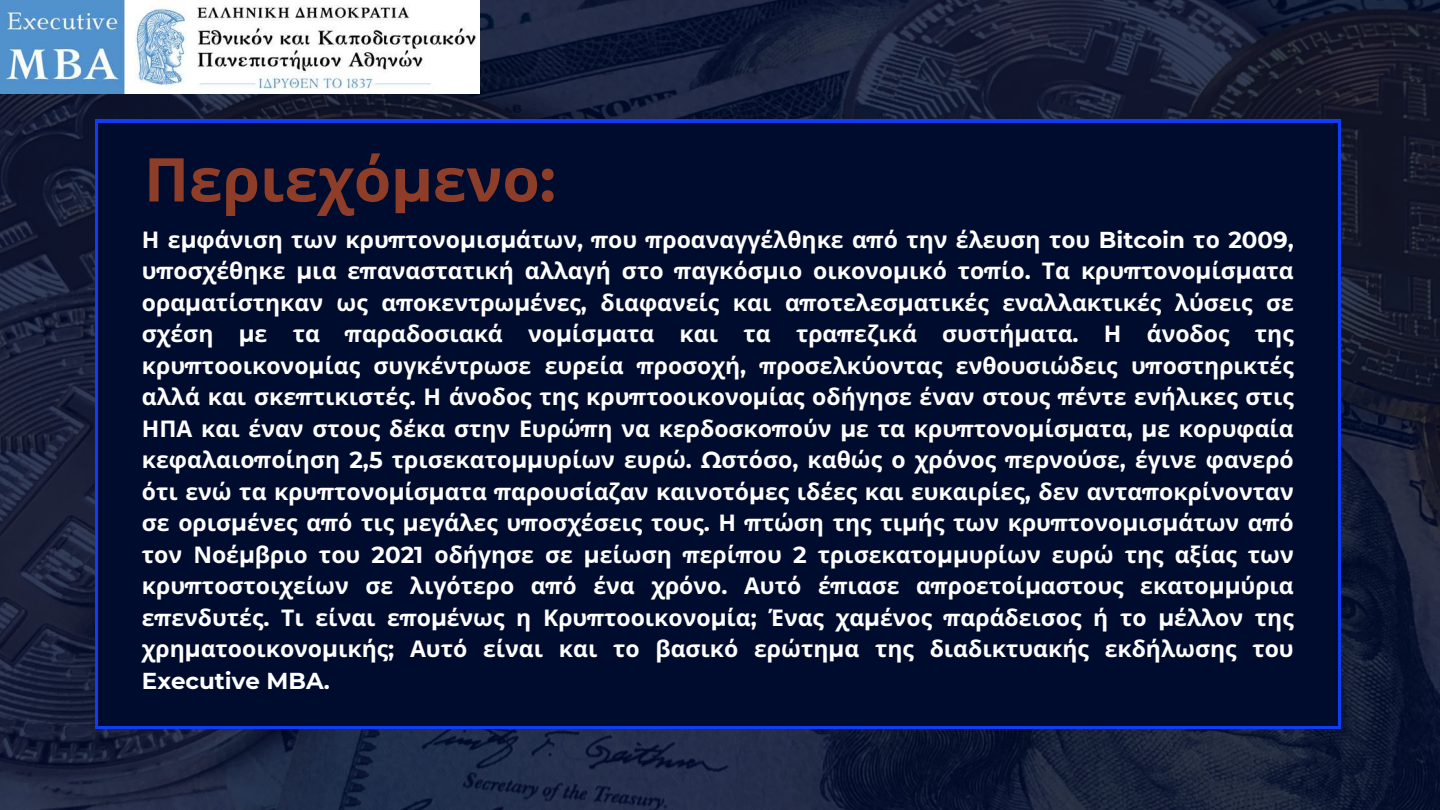
<style>
.page{position:relative;width:1440px;height:810px;background:#fff}
.page>*{position:absolute;margin:0;border:0;box-sizing:border-box;transform-origin:0 0}
.t1{font:700 60.4px "Noto Sans";color:#8e3e28}
.t2{font:700 23px/31.5px "Noto Sans";color:#fff;text-align:justify}
.t3{font:700 23px "Montserrat";color:#fff}
.s1{font-family:"Montserrat"}
</style>
<div class="page">
<img style="left:0;top:0;width:1440px;height:810px">
<div style="left:98px;top:123px;width:1240px;height:603px;background:#000c2e"></div>
<img style="left:0;top:0;width:479px;height:93px">
<h1 class="t1" style="left:144px;top:137px;width:413px">Περιεχό<span class="s1">μ</span>ενο<span class="s1">:</span></h1>
<p class="t2" style="left:142px;top:223px;width:1153px">Η ε<span class="s1">μ</span>φάνιση των κρυ<span class="s1">π</span>τονο<span class="s1">μ</span>ισ<span class="s1">μ</span>άτων<span class="s1">, π</span>ου <span class="s1">π</span>ροαναγγέλθηκε α<span class="s1">π</span>ό την έλευση του <span class="s1">Bitcoin</span> το <span class="s1">2009, </span>υ<span class="s1">π</span>οσχέθηκε <span class="s1">μ</span>ια ε<span class="s1">π</span>αναστατική αλλαγή στο <span class="s1">π</span>αγκόσ<span class="s1">μ</span>ιο οικονο<span class="s1">μ</span>ικό το<span class="s1">π</span>ίο<span class="s1">.</span> Τα κρυ<span class="s1">π</span>τονο<span class="s1">μ</span>ίσ<span class="s1">μ</span>ατα ορα<span class="s1">μ</span>ατίστηκαν ως α<span class="s1">π</span>οκεντρω<span class="s1">μ</span>ένες<span class="s1">,</span> διαφανείς και α<span class="s1">π</span>οτελεσ<span class="s1">μ</span>ατικές εναλλακτικές λύσεις σε σχέση <span class="s1">μ</span>ε τα <span class="s1">π</span>αραδοσιακά νο<span class="s1">μ</span>ίσ<span class="s1">μ</span>ατα και τα τρα<span class="s1">π</span>εζικά συστή<span class="s1">μ</span>ατα<span class="s1">.</span> Η άνοδος της κρυ<span class="s1">π</span>τοοικονο<span class="s1">μ</span>ίας συγκέντρωσε ευρεία <span class="s1">π</span>ροσοχή<span class="s1">, π</span>ροσελκύοντας ενθουσιώδεις υ<span class="s1">π</span>οστηρικτές αλλά και σκε<span class="s1">π</span>τικιστές<span class="s1">.</span> Η άνοδος της κρυ<span class="s1">π</span>τοοικονο<span class="s1">μ</span>ίας οδήγησε έναν στους <span class="s1">π</span>έντε ενήλικες στις ΗΠΑ και έναν στους δέκα στην Ευρώ<span class="s1">π</span>η να κερδοσκο<span class="s1">π</span>ούν <span class="s1">μ</span>ε τα κρυ<span class="s1">π</span>τονο<span class="s1">μ</span>ίσ<span class="s1">μ</span>ατα<span class="s1">, μ</span>ε κορυφαία κεφαλαιο<span class="s1">π</span>οίηση <span class="s1">2,5</span> τρισεκατο<span class="s1">μμ</span>υρίων ευρώ<span class="s1">. Ω</span>στόσο<span class="s1">,</span> καθώς ο χρόνος <span class="s1">π</span>ερνούσε<span class="s1">,</span> έγινε φανερό ότι ενώ τα κρυ<span class="s1">π</span>τονο<span class="s1">μ</span>ίσ<span class="s1">μ</span>ατα <span class="s1">π</span>αρουσίαζαν καινοτό<span class="s1">μ</span>ες ιδέες και ευκαιρίες<span class="s1">,</span> δεν αντα<span class="s1">π</span>οκρίνονταν σε ορισ<span class="s1">μ</span>ένες α<span class="s1">π</span>ό τις <span class="s1">μ</span>εγάλες υ<span class="s1">π</span>οσχέσεις τους<span class="s1">.</span> Η <span class="s1">π</span>τώση της τι<span class="s1">μ</span>ής των κρυ<span class="s1">π</span>τονο<span class="s1">μ</span>ισ<span class="s1">μ</span>άτων α<span class="s1">π</span>ό τον Νοέ<span class="s1">μ</span>βριο του <span class="s1">2021</span> οδήγησε σε <span class="s1">μ</span>είωση <span class="s1">π</span>ερί<span class="s1">π</span>ου <span class="s1">2</span> τρισεκατο<span class="s1">μμ</span>υρίων ευρώ της αξίας των κρυ<span class="s1">π</span>τοστοιχείων σε λιγότερο α<span class="s1">π</span>ό ένα χρόνο<span class="s1">.</span> Αυτό έ<span class="s1">π</span>ιασε α<span class="s1">π</span>ροετοί<span class="s1">μ</span>αστους εκατο<span class="s1">μμ</span>ύρια ε<span class="s1">π</span>ενδυτές<span class="s1">.</span> Τι είναι ε<span class="s1">π</span>ο<span class="s1">μ</span>ένως η Κρυ<span class="s1">π</span>τοοικονο<span class="s1">μ</span>ία<span class="s1">;</span> Ένας χα<span class="s1">μ</span>ένος <span class="s1">π</span>αράδεισος ή το <span class="s1">μ</span>έλλον της χρη<span class="s1">μ</span>ατοοικονο<span class="s1">μ</span>ικής<span class="s1">;</span> Αυτό είναι και το βασικό ερώτη<span class="s1">μ</span>α της διαδικτυακής εκδήλωσης του</p>
<p class="t3" style="left:142px;top:667px;width:189px">Executive MBA.</p>
</div>
